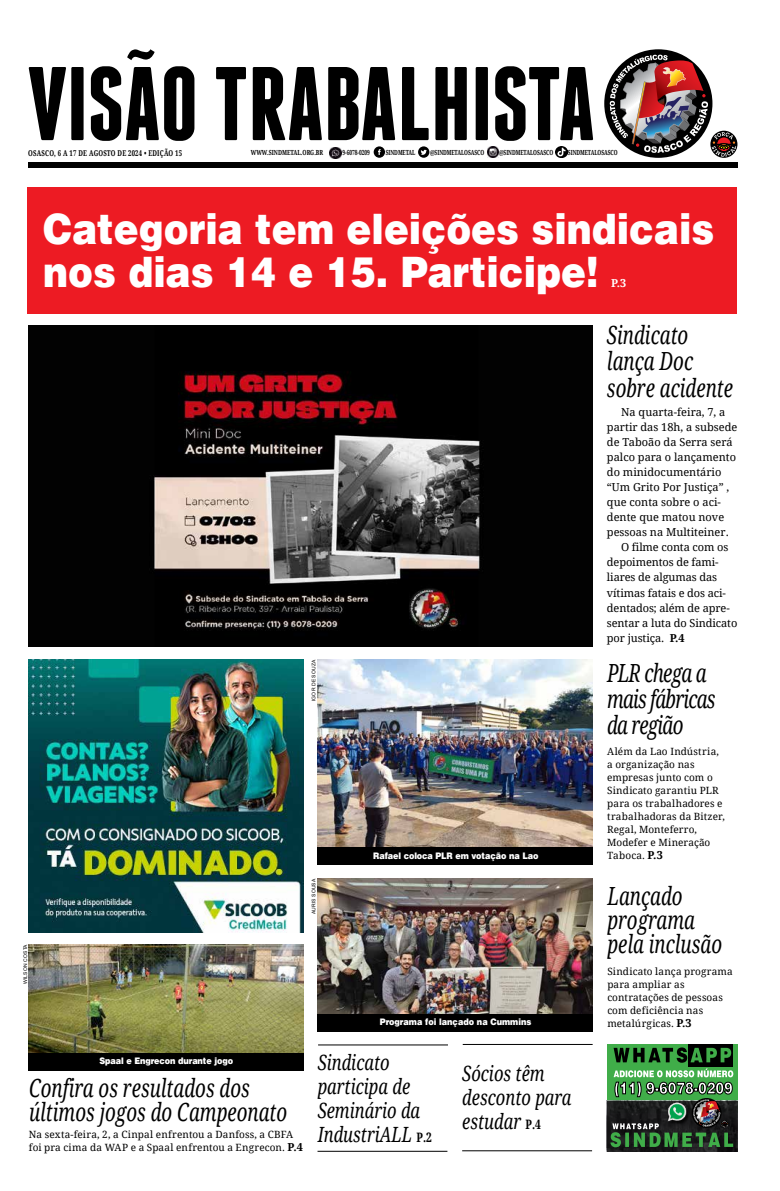
<style>
.page{position:relative;width:780px;height:1191px;background:#fff}
.page>*{position:absolute;margin:0;border:0;box-sizing:border-box;transform-origin:0 0}
.t1{font:700 104.4px "Franchise";letter-spacing:-.005em;color:#000}
.t2{font:900 42px/43px "Helvetica LT";color:#fff;scale:.89 1}
.t3{font:italic 25px/24px "Droid Serif";color:#000;scale:.75 1}
.t4{font:italic 25px/26px "Droid Serif";letter-spacing:-.04em;color:#000;scale:.75 1}
.t5{font:italic 21px/24px "Droid Serif";color:#000;scale:.79 1}
.t6{font:11px "Droid Serif";color:#000}
.t7{font:700 11px "Droid Serif";color:#fff}
.t8{font:10px/13px "Droid Serif";letter-spacing:.01em;color:#000}
.t9{font:900 9px "Helvetica LT";letter-spacing:-.01em;color:#fff;scale:.9 1}
.t10{font:700 8px "Droid Serif";letter-spacing:.03em;color:#000;scale:.75 1}
.t11{font:700 7px "Droid Serif";letter-spacing:-.01em;color:#000;scale:.7 1}
.t12{font:700 7px "Droid Serif";letter-spacing:-.01em;color:#000;scale:.75 1}
.t13{font:5px "Arial";letter-spacing:.035em;color:#000}
.s1{font-weight:700;font-size:11px}
.s2{font-weight:700;font-style:normal;font-size:13px}
.s3{font-weight:700}
</style>
<div class="page">
<div style="left:28px;top:162px;width:709px;height:5px;background:#000"></div>
<svg style="left:127px;top:49px;width:28px;height:11px"></svg>
<svg style="left:604px;top:49px;width:108px;height:109px"></svg>
<svg style="left:710px;top:131px;width:27px;height:27px"></svg>
<svg style="left:609px;top:55px;width:127px;height:102px"></svg>
<svg style="left:373px;top:146px;width:12px;height:12px"></svg>
<svg style="left:418px;top:146px;width:11px;height:12px"></svg>
<svg style="left:330px;top:147px;width:11px;height:12px"></svg>
<svg style="left:487px;top:146px;width:11px;height:12px"></svg>
<svg style="left:555px;top:146px;width:12px;height:12px"></svg>
<img style="left:318px;top:660px;width:274px;height:187px">
<div style="left:318px;top:847px;width:275px;height:17px;background:#000"></div>
<img style="left:318px;top:879px;width:275px;height:143px">
<div style="left:317px;top:1014px;width:275px;height:17px;background:#000"></div>
<img style="left:28px;top:325px;width:564px;height:321px">
<img style="left:28px;top:944px;width:275px;height:109px">
<div style="left:28px;top:1053px;width:275px;height:17px;background:#000"></div>
<img style="left:29px;top:659px;width:274px;height:273px">
<hr style="left:318px;top:1044px;width:130px;height:1px;background:#000">
<div style="left:28px;top:187px;width:708px;height:126px;background:#ed1b23"></div>
<hr style="left:317px;top:1150px;width:130px;height:1px;background:#000">
<hr style="left:462px;top:1044px;width:130px;height:1px;background:#000">
<hr style="left:462px;top:1150px;width:130px;height:1px;background:#000">
<div style="left:607px;top:1044px;width:130px;height:68px;background:#40ad49"></div>
<div style="left:688px;top:1044px;width:44px;height:22px;background:#000"></div>
<svg style="left:613px;top:1047px;width:118px;height:15px"></svg>
<svg style="left:607px;top:1100px;width:130px;height:51px"></svg>
<svg style="left:610px;top:1068px;width:123px;height:79px"></svg>
<div style="left:668px;top:1103px;width:22px;height:22px;background:#121213"></div>
<img style="left:667px;top:1102px;width:20px;height:20px">
<h1 class="t1" style="left:28px;top:55px;width:569px">VISAO TRABALHISTA</h1>
<p class="t10" style="left:28px;top:148px;width:207px">OSASCO, 6 A 17 DE AGOSTO DE 2024 • EDIÇÃO 15</p>
<p class="t12" style="left:251px;top:149px;width:98px">WWW.SINDMETAL.ORG.BR</p>
<p class="t11" style="left:342px;top:149px;width:40px">9-6078-0209</p>
<p class="t11" style="left:386px;top:149px;width:44px">SINDMETAL</p>
<p class="t11" style="left:430px;top:149px;width:79px">@SINDMETALOSASCO</p>
<p class="t11" style="left:499px;top:149px;width:79px">@SINDMETALOSASCO</p>
<p class="t11" style="left:568px;top:149px;width:73px">SINDMETALOSASCO</p>
<h2 class="t2" style="left:43px;top:206px;width:755px">Categoria tem eleições sindicais nos dias 14 e 15. Participe!</h2>
<p class="t7" style="left:611px;top:276px;width:17px">P.3</p>
<h3 class="t3" style="left:607px;top:323px;width:170px;line-height:26px">Sindicato lança Doc sobre acidente</h3>
<p class="t13" style="left:310px;top:701px;width:43px;rotate:-90deg">IGOR DE SOUZA</p>
<p class="t13" style="left:22px;top:984px;width:41px;rotate:-90deg">WILSON COSTA</p>
<p class="t13" style="left:310px;top:914px;width:37px;rotate:-90deg">AURIS SOUSA</p>
<p class="t9" style="left:373px;top:849px;width:185px">Rafael coloca PLR em votação na Lao</p>
<p class="t9" style="left:99px;top:1055px;width:150px">Spaal e Engrecon durante jogo</p>
<h3 class="t3" style="left:29px;top:1076px;width:346px">Confira os resultados dos últimos jogos do Campeonato</h3>
<p class="t8" style="left:29px;top:1128px;width:275px">Na sexta-feira, 2, a Cinpal enfrentou a Danfoss, a CBFA foi pra cima da WAP e a Spaal enfrentou a Engrecon. <span class="s1">P.4</span></p>
<p class="t9" style="left:380px;top:1016px;width:170px">Programa foi lançado na Cummins</p>
<h3 class="t5" style="left:317px;top:1051px;width:146px">Sindicato participa de<br>Seminário da<br>IndustriALL <span class="s2">P.2</span></h3>
<h3 class="t5" style="left:462px;top:1062px;width:140px">Sócios têm desconto para estudar <span class="s2">P.4</span></h3>
<p class="t6" style="left:621px;top:406px;width:106px">Na quarta-feira, 7, a</p>
<p class="t6" style="left:607px;top:421px;width:132px">partir das 18h, a subsede</p>
<p class="t6" style="left:607px;top:436px;width:127px">de Taboão da Serra será</p>
<p class="t6" style="left:607px;top:451px;width:131px">palco para o lançamento</p>
<p class="t6" style="left:607px;top:466px;width:116px">do minidocumentário</p>
<p class="t6" style="left:607px;top:481px;width:124px">“Um Grito Por Justiça” ,</p>
<p class="t6" style="left:607px;top:496px;width:115px">que conta sobre o aci-</p>
<p class="t6" style="left:607px;top:511px;width:119px">dente que matou nove</p>
<p class="t6" style="left:607px;top:526px;width:123px">pessoas na Multiteiner.</p>
<p class="t6" style="left:621px;top:541px;width:109px">O filme conta com os</p>
<p class="t6" style="left:607px;top:556px;width:113px">depoimentos de fami-</p>
<p class="t6" style="left:607px;top:571px;width:112px">liares de algumas das</p>
<p class="t6" style="left:607px;top:586px;width:120px">vítimas fatais e dos aci-</p>
<p class="t6" style="left:607px;top:601px;width:124px">dentados; além de apre-</p>
<p class="t6" style="left:607px;top:616px;width:132px">sentar a luta do Sindicato</p>
<p class="t6" style="left:607px;top:631px;width:79px">por justiça. <span class="s3">P.4</span></p>
<h3 class="t4" style="left:607px;top:660px;width:146px">PLR chega a mais fábricas da região</h3>
<p class="t8" style="left:607px;top:745px;width:119px">Além da Lao Indústria, a organização nas empresas junto com o<br>Sindicato garantiu PLR para os trabalhadores e trabalhadoras da Bitzer,<br>Regal, Monteferro,<br>Modefer e Mineração<br>Taboca. <span class="s1">P.3</span></p>
<h3 class="t3" style="left:607px;top:884px;width:155px">Lançado programa pela inclusão</h3>
<p class="t8" style="left:607px;top:965px;width:127px">Sindicato lança programa para ampliar as contratações de pessoas com deficiência nas metalúrgicas. <span class="s1">P.3</span></p>
</div>
